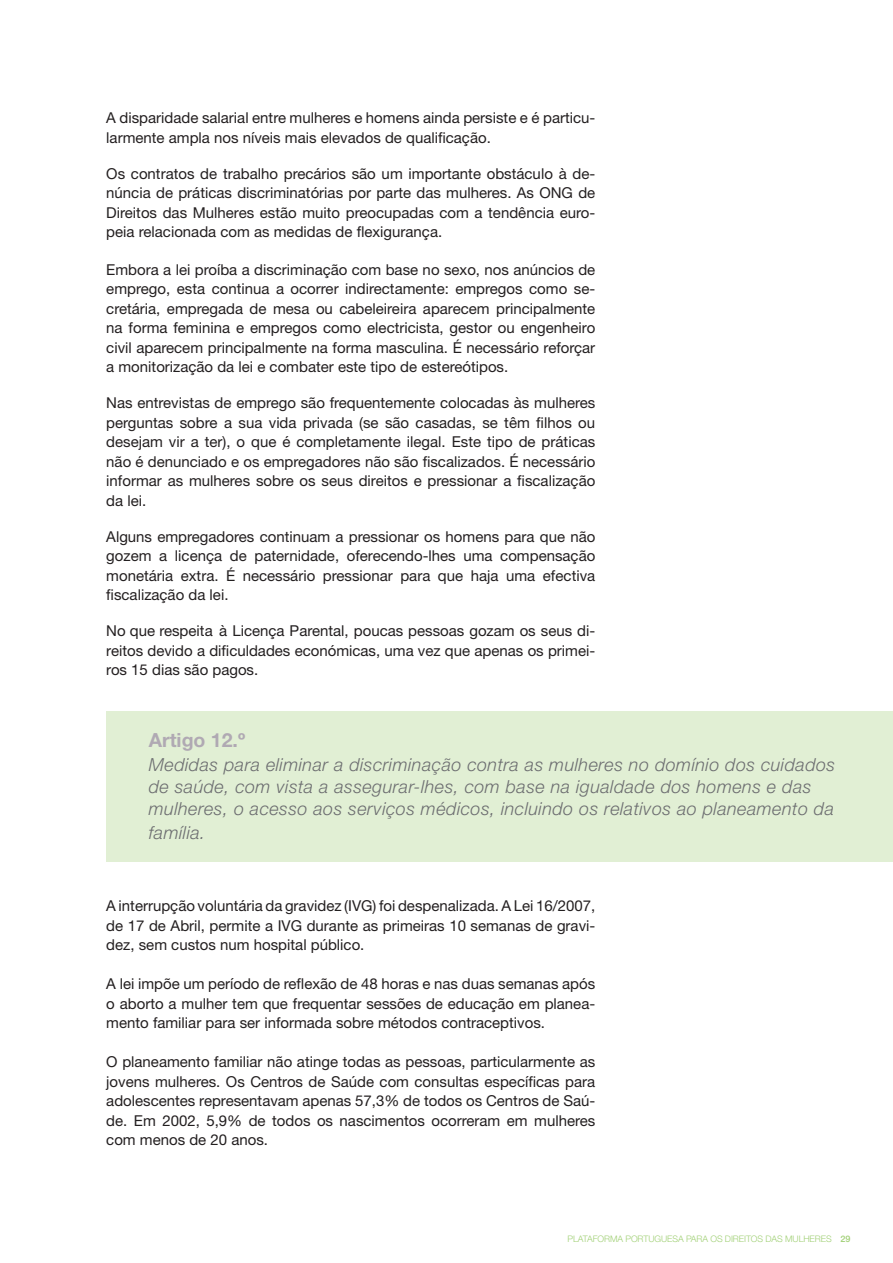
<style>
.page{position:relative;width:893px;height:1263px;background:#fff}
.page>*{position:absolute;margin:0;border:0;box-sizing:border-box;transform-origin:0 0}
.t1{font:700 19.5px "Helvetica Neue LT Std";color:#b0a9b3}
.t2{font:italic 300 18px/21.6px "Helvetica Neue LT Std";letter-spacing:.025em;color:#6c6d70}
.t3{font:15px/19.5px "Helvetica Neue LT Std";color:#231f20;text-align:justify}
.t4{font:300 9px "Helvetica Neue LT Std";letter-spacing:-.01em;color:#a1d076}
.s1{font-weight:500}
</style>
<div class="page">
<div style="left:106px;top:711px;width:787px;height:150px;background:#e1efd4"></div>
<p class="t3" style="left:106px;top:108px;width:491px">A disparidade salarial entre mulheres e homens ainda persiste e é particu&shy;larmente ampla nos níveis mais elevados de qualificação.</p>
<p class="t3" style="left:106px;top:164px;width:490px">Os contratos de trabalho precários são um importante obstáculo à de&shy;núncia de práticas discriminatórias por parte das mulheres. As ONG de Direitos das Mulheres estão muito preocupadas com a tendência euro&shy;peia relacionada com as medidas de flexigurança.</p>
<p class="t3" style="left:106px;top:260px;width:491px">Embora a lei proíba a discriminação com base no sexo, nos anúncios de emprego, esta continua a ocorrer indirectamente: empregos como se&shy;cretária, empregada de mesa ou cabeleireira aparecem principalmente na forma feminina e empregos como electricista, gestor ou engenheiro civil aparecem principalmente na forma masculina. É necessário reforçar a monitorização da lei e combater este tipo de estereótipos.</p>
<p class="t3" style="left:106px;top:393px;width:491px">Nas entrevistas de emprego são frequentemente colocadas às mulheres perguntas sobre a sua vida privada (se são casadas, se têm filhos ou desejam vir a ter), o que é completamente ilegal. Este tipo de práticas não é denunciado e os empregadores não são fiscalizados. É necessário informar as mulheres sobre os seus direitos e pressionar a fiscalização da lei.</p>
<p class="t3" style="left:106px;top:527px;width:491px">Alguns empregadores continuam a pressionar os homens para que não gozem a licença de paternidade, oferecendo-lhes uma compensação monetária extra. É necessário pressionar para que haja uma efectiva fiscalização da lei.</p>
<p class="t3" style="left:106px;top:621px;width:490px">No que respeita à Licença Parental, poucas pessoas gozam os seus di&shy;reitos devido a dificuldades económicas, uma vez que apenas os primei&shy;ros 15 dias são pagos.</p>
<h1 class="t1" style="left:149px;top:728px;width:98px">Artigo 12.º</h1>
<p class="t2" style="left:149px;top:754px;width:688px">Medidas para eliminar a discriminação contra as mulheres no domínio dos cuidados de saúde, com vista a assegurar-lhes, com base na igualdade dos homens e das mulheres, o acesso aos serviços médicos, incluindo os relativos ao planeamento da</p>
<p class="t2" style="left:149px;top:821px;width:58px">família.</p>
<p class="t3" style="left:106px;top:896px;width:490px">A interrupção voluntária da gravidez (IVG) foi despenalizada. A Lei 16/2007, de 17 de Abril, permite a IVG durante as primeiras 10 semanas de gravi&shy;dez, sem custos num hospital público.</p>
<p class="t3" style="left:106px;top:974px;width:490px">A lei impõe um período de reflexão de 48 horas e nas duas semanas após o aborto a mulher tem que frequentar sessões de educação em planea&shy;mento familiar para ser informada sobre métodos contraceptivos.</p>
<p class="t3" style="left:106px;top:1052px;width:491px">O planeamento familiar não atinge todas as pessoas, particularmente as jovens mulheres. Os Centros de Saúde com consultas específicas para adolescentes representavam apenas 57,3% de todos os Centros de Saú&shy;de. Em 2002, 5,9% de todos os nascimentos ocorreram em mulheres com menos de 20 anos.</p>
<p class="t4" style="left:568px;top:1233px;width:284px">PLATAFORMA PORTUG UESA PARA OS DIREITOS DAS MULHERES <span class="s1">29</span></p>
</div>
